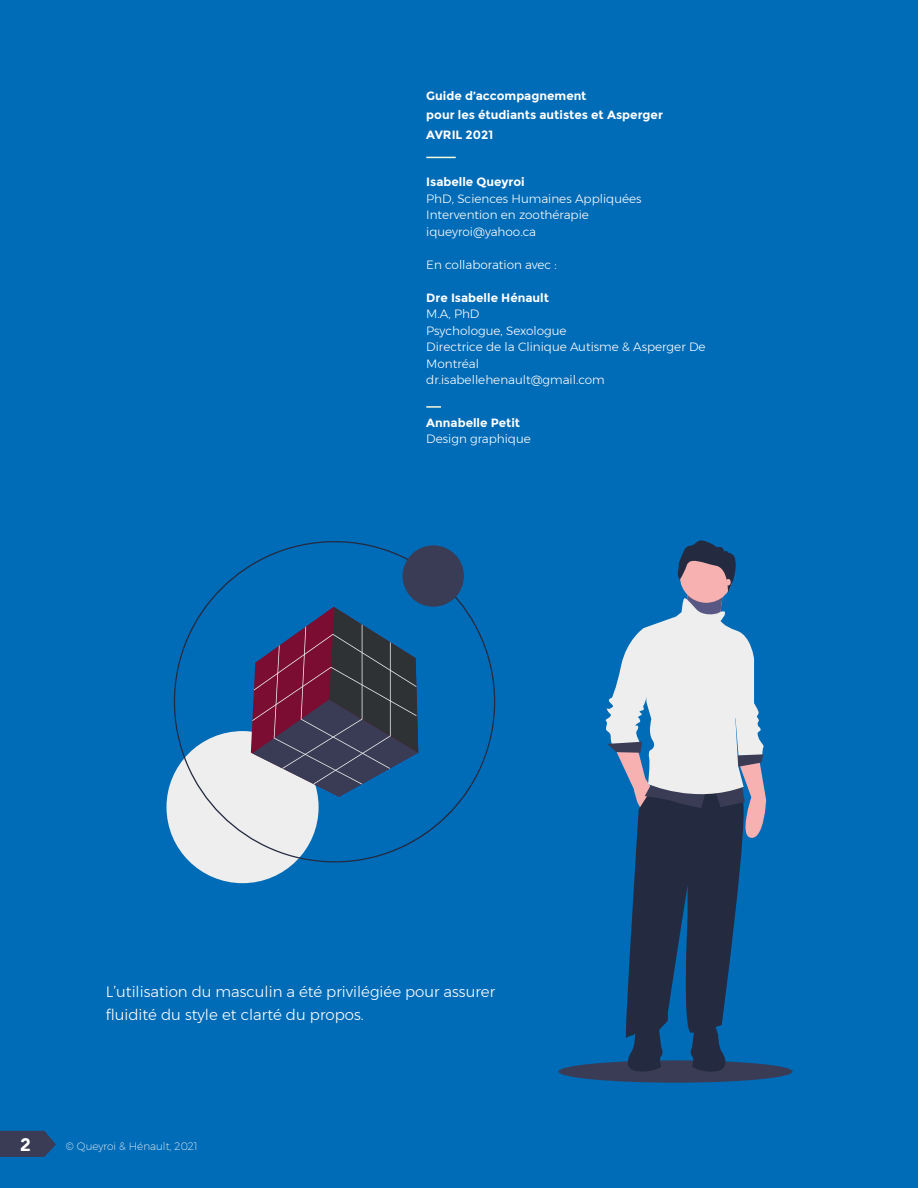
<style>
.page{position:relative;width:918px;height:1188px;background:#006bb6}
.page>*{position:absolute;margin:0;border:0;box-sizing:border-box;transform-origin:0 0}
.t1{font:900 18px "Avenir";color:#fff}
.t2{font:300 15px/22.5px "Montserrat";color:#fff}
.t3{font:300 12px/16.5px "Montserrat";color:#fff}
.t4{font:700 12px/19.5px "Montserrat";color:#fff}
.t5{font:200 10.5px "Montserrat";color:#fff}
</style>
<div class="page">
<div style="left:558px;top:1060px;width:235px;height:23px;background:#3a3c56;border-radius:50%"></div>
<div style="left:167px;top:731px;width:152px;height:152px;background:#edeeed;border-radius:50%"></div>
<svg style="left:174px;top:541px;width:321px;height:322px"></svg>
<svg style="left:251px;top:607px;width:167px;height:190px"></svg>
<div style="left:403px;top:545px;width:61px;height:62px;background:#3a3c56;border-radius:50%"></div>
<svg style="left:604px;top:540px;width:162px;height:532px"></svg>
<hr style="left:426px;top:157px;width:30px;height:1px;background:#f8f9dc">
<svg style="left:426px;top:406px;width:15px;height:2px"></svg>
<svg style="left:0;top:1131px;width:56px;height:26px"></svg>
<p class="t4" style="left:426px;top:86px;width:238px">Guide d’accompagnement<br>pour les étudiants autistes et Asperger<br>AVRIL 2021</p>
<p class="t4" style="left:426px;top:173px;width:100px">Isabelle Queyroi</p>
<p class="t3" style="left:426px;top:190px;width:217px">PhD, Sciences Humaines Appliquées<br>Intervention en zoothérapie iqueyroi@yahoo.ca</p>
<p class="t3" style="left:426px;top:256px;width:132px">En collaboration avec :</p>
<p class="t4" style="left:426px;top:288px;width:124px">Dre Isabelle Hénault</p>
<p class="t3" style="left:426px;top:306px;width:281px">M.A, PhD<br>Psychologue, Sexologue<br>Directrice de la Clinique Autisme &amp; Asperger De<br>Montréal<br>dr.isabellehenault@gmail.com</p>
<p class="t4" style="left:426px;top:413px;width:95px">Annabelle Petit</p>
<p class="t3" style="left:426px;top:430px;width:106px">Design graphique</p>
<p class="t2" style="left:106px;top:980px;width:391px">L’utilisation du masculin a été privilégiée pour assurer fluidité du style et clarté du propos.</p>
<h1 class="t1" style="left:20px;top:1129px;width:12px">2</h1>
<p class="t5" style="left:66px;top:1138px;width:133px">© Queyroi &amp; Hénault, 2021</p>
</div>
